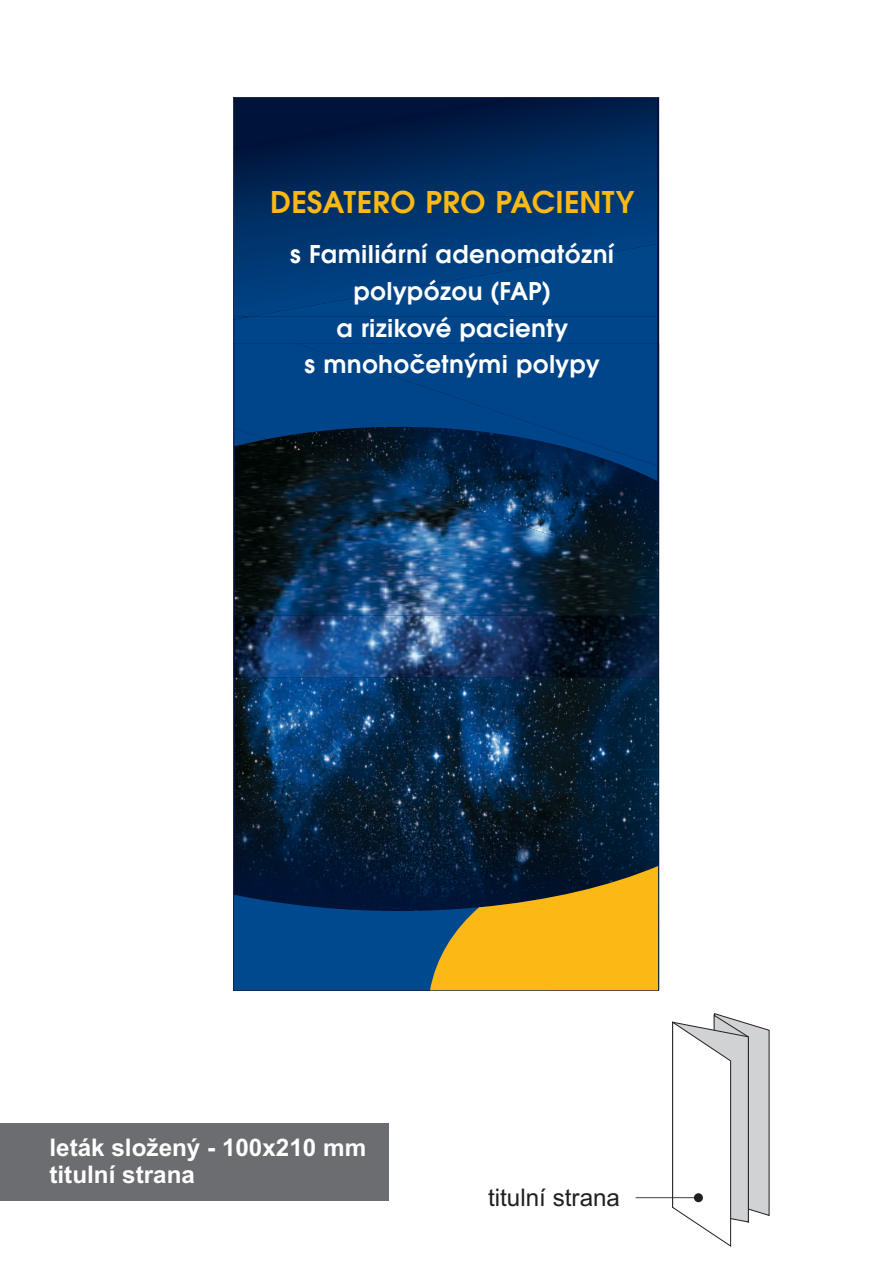
<style>
.page{position:relative;width:893px;height:1263px;background:#fff}
.page>*{position:absolute;margin:0;border:0;box-sizing:border-box;transform-origin:0 0}
.t1{font:600 33px "Avant Garde Gothic Itc TEE";letter-spacing:.01em;color:#fcb814}
.t2{font:600 27px/36.6px "Avant Garde Gothic Itc TEE";letter-spacing:.01em;color:#fff;text-align:center}
.t3{font:700 24.3px/27.2px "Arial";color:#fff}
.t4{font:24.3px "Arial";color:#231f20}
</style>
<div class="page">
<img style="left:235px;top:317px;width:423px;height:462px">
<hr style="left:659px;top:343px;width:1px;height:123px;background:#001439">
<img style="left:657px;top:343px;width:2px;height:229px">
<hr style="left:658px;top:572px;width:1px;height:43px;background:#001439">
<hr style="left:659px;top:572px;width:1px;height:43px;background:#717274">
<img style="left:659px;top:466px;width:1px;height:106px">
<hr style="left:658px;top:678px;width:1px;height:135px;background:#001439">
<hr style="left:659px;top:678px;width:1px;height:135px;background:#717274">
<hr style="left:234px;top:678px;width:1px;height:101px;background:#717274">
<img style="left:235px;top:779px;width:423px;height:87px">
<svg style="left:234px;top:866px;width:425px;height:124px;background:#616545"></svg>
<img style="left:234px;top:97px;width:423px;height:147px">
<svg style="left:234px;top:244px;width:423px;height:371px;background:#07396a"></svg>
<svg style="left:636px;top:1013px;width:134px;height:234px"></svg>
<div style="left:0;top:1123px;width:388px;height:78px;background:#6c6d70"></div>
<p class="t1" style="left:270px;top:182px;width:365px">DESATERO PRO PACIENTY</p>
<p class="t2" style="left:290px;top:236px;width:325px">s Familiární adenomatózní polypózou (FAP)<br>a rizikové pacienty<br>s mnohočetnými polypy</p>
<p class="t3" style="left:49px;top:1136px;width:318px">leták složený - 100x210 mm titulní strana</p>
<p class="t4" style="left:488px;top:1188px;width:134px">titulní strana</p>
</div>
